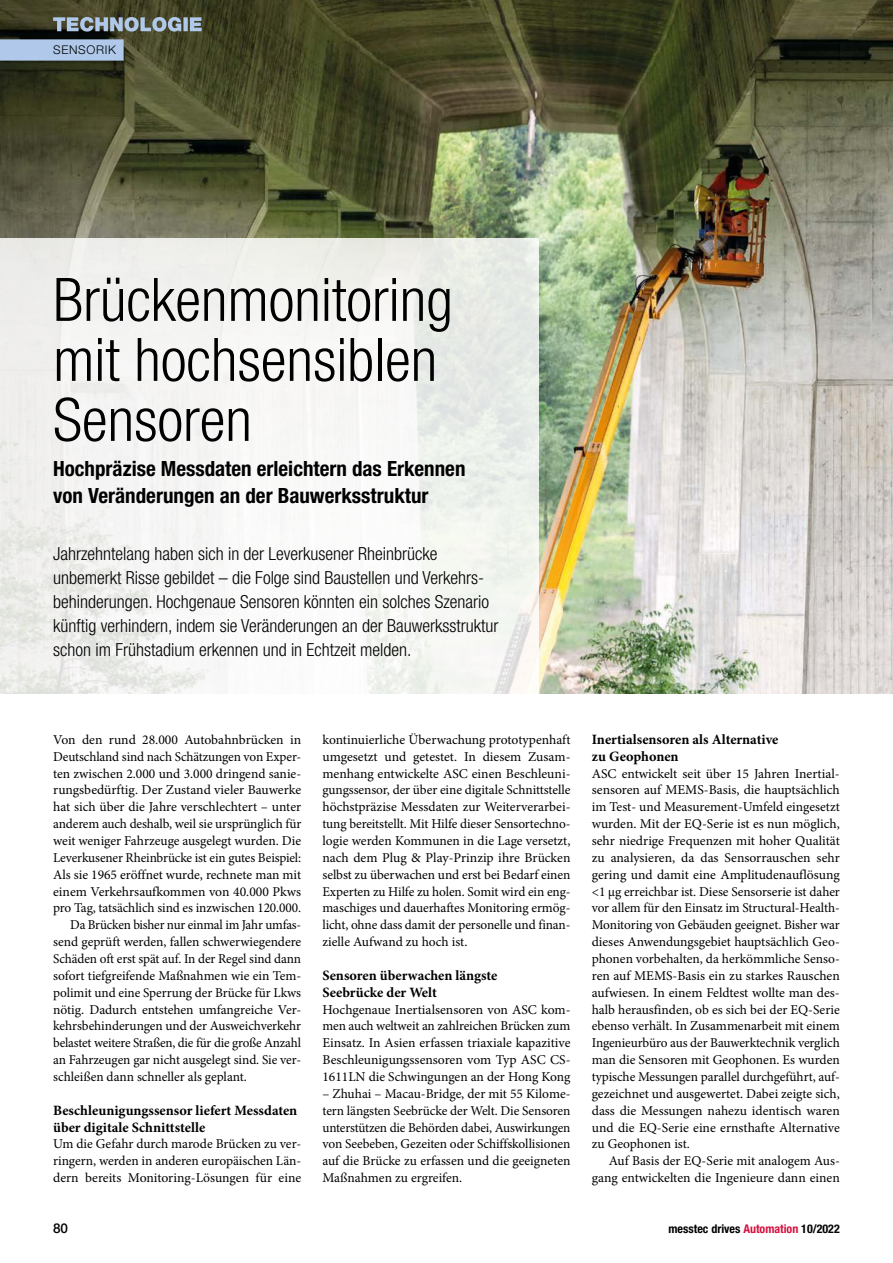
<style>
.page{position:relative;width:893px;height:1263px;background:#fff}
.page>*{position:absolute;margin:0;border:0;box-sizing:border-box;transform-origin:0 0}
.t1{font:300 condensed 60px/60px "Helvetica Neue LT Std";color:#000}
.t2{font:700 condensed 21px/27px "Helvetica Neue LT Std";color:#000}
.t3{font:300 condensed 18px/24px "Helvetica Neue LT Std";color:#000}
.t4{font:700 14.25px/16.8px "Minion Pro";color:#000}
.t5{font:13.5px/16.8px "Minion Pro";letter-spacing:-.005em;color:#000;text-align:justify}
.t6{font:500 13.5px "Helvetica Neue LT Std";color:#000}
.t7{font:700 condensed 12px "Helvetica Neue LT Std";color:#000}
.t8{font:300 12px "Helvetica Neue LT Std";color:#000}
.s1{color:#d4103e}
</style>
<div class="page">
<img style="left:0;top:0;width:893px;height:693px">
<svg style="left:0;top:238px;width:539px;height:455px;fill:#f4f4f2"></svg>
<svg style="left:53px;top:17px;width:149px;height:15px"></svg>
<div style="left:0;top:39px;width:124px;height:22px;background:#b0c9ea"></div>
<p class="t8" style="left:53px;top:43px;width:17px">SENSORIK</p>
<h1 class="t1" style="left:53px;top:269px;width:401px">Brückenmonitoring mit hochsensiblen<br>Sensoren</h1>
<h2 class="t2" style="left:53px;top:455px;width:414px">Hochpräzise Messdaten erleichtern das Erkennen von Veränderungen an der Bauwerksstruktur</h2>
<p class="t3" style="left:53px;top:541px;width:447px">Jahrzehntelang haben sich in der Leverkusener Rheinbrücke unbemerkt Risse gebildet – die Folge sind Baustellen und Verkehrs&shy;behinderungen. Hochgenaue Sensoren könnten ein solches Szenario künftig verhindern, indem sie Veränderungen an der Bauwerksstruktur schon im Frühstadium erkennen und in Echtzeit melden.</p>
<p class="t5" style="left:53px;top:731px;width:250px">Von den rund 28.000 Autobahnbrücken in</p>
<p class="t5" style="left:53px;top:748px;width:250px">Deutschland sind nach Schätzungen von Exper-</p>
<p class="t5" style="left:53px;top:765px;width:250px">ten zwischen 2.000 und 3.000 dringend sanie-</p>
<p class="t5" style="left:53px;top:782px;width:250px">rungsbedürftig. Der Zustand vieler Bauwerke</p>
<p class="t5" style="left:53px;top:799px;width:250px">hat sich über die Jahre verschlechtert – unter</p>
<p class="t5" style="left:53px;top:815px;width:250px">anderem auch deshalb, weil sie ursprünglich für</p>
<p class="t5" style="left:53px;top:832px;width:250px">weit weniger Fahrzeuge ausgelegt wurden. Die</p>
<p class="t5" style="left:53px;top:849px;width:250px">Leverkusener Rheinbrücke ist ein gutes Beispiel:</p>
<p class="t5" style="left:53px;top:866px;width:250px">Als sie 1965 eröffnet wurde, rechnete man mit</p>
<p class="t5" style="left:53px;top:883px;width:250px">einem Verkehrsaufkommen von 40.000 Pkws</p>
<p class="t5" style="left:53px;top:900px;width:250px">pro Tag, tatsächlich sind es inzwischen 120.000.</p>
<p class="t5" style="left:70px;top:917px;width:233px">Da Brücken bisher nur einmal im Jahr umfas-</p>
<p class="t5" style="left:53px;top:933px;width:250px">send geprüft werden, fallen schwerwiegendere</p>
<p class="t5" style="left:53px;top:950px;width:249px">Schäden oft erst spät auf. In der Regel sind dann</p>
<p class="t5" style="left:53px;top:967px;width:250px">sofort tiefgreifende Maßnahmen wie ein Tem-</p>
<p class="t5" style="left:53px;top:984px;width:250px">polimit und eine Sperrung der Brücke für Lkws</p>
<p class="t5" style="left:53px;top:1001px;width:250px">nötig. Dadurch entstehen umfangreiche Ver-</p>
<p class="t5" style="left:53px;top:1018px;width:249px">kehrsbehinderungen und der Ausweichverkehr</p>
<p class="t5" style="left:53px;top:1035px;width:250px">belastet weitere Straßen, die für die große Anzahl</p>
<p class="t5" style="left:53px;top:1051px;width:250px">an Fahrzeugen gar nicht ausgelegt sind. Sie ver-</p>
<p class="t5" style="left:53px;top:1068px;width:195px">schleißen dann schneller als geplant.</p>
<p class="t4" style="left:53px;top:1101px;width:246px">Beschleunigungssensor liefert Messdaten über digitale Schnittstelle</p>
<p class="t5" style="left:53px;top:1136px;width:250px">Um die Gefahr durch marode Brücken zu ver&shy;ringern, werden in anderen europäischen Län&shy;dern bereits Monitoring-Lösungen für eine</p>
<p class="t5" style="left:322px;top:731px;width:250px">kontinuierliche Überwachung prototypenhaft umgesetzt und getestet. In diesem Zusam&shy;menhang entwickelte ASC einen Beschleuni&shy;gungssensor, der über eine digitale Schnittstelle höchstpräzise Messdaten zur Weiterverarbei&shy;tung bereitstellt. Mit Hilfe dieser Sensortechno&shy;logie werden Kommunen in die Lage versetzt, nach dem Plug &amp; Play-Prinzip ihre Brücken selbst zu überwachen und erst bei Bedarf einen Experten zu Hilfe zu holen. Somit wird ein eng&shy;maschiges und dauerhaftes Monitoring ermög&shy;licht, ohne dass damit der personelle und finan&shy;zielle Aufwand zu hoch ist.</p>
<p class="t4" style="left:322px;top:967px;width:176px">Sensoren überwachen längste<br>Seebrücke der Welt</p>
<p class="t5" style="left:322px;top:1001px;width:250px">Hochgenaue Inertialsensoren von ASC kom&shy;men auch weltweit an zahlreichen Brücken zum Einsatz. In Asien erfassen triaxiale kapazitive Beschleunigungssensoren vom Typ ASC CS-1611LN die Schwingungen an der Hong Kong</p>
<p class="t5" style="left:322px;top:1085px;width:250px">– Zhuhai – Macau-Bridge, der mit 55 Kilome&shy;tern längsten Seebrücke der Welt. Die Sensoren unterstützen die Behörden dabei, Auswirkungen von Seebeben, Gezeiten oder Schiffskollisionen auf die Brücke zu erfassen und die geeigneten Maßnahmen zu ergreifen.</p>
<p class="t4" style="left:592px;top:731px;width:188px">Inertialsensoren als Alternative zu Geophonen</p>
<p class="t5" style="left:592px;top:765px;width:250px">ASC entwickelt seit über 15 Jahren Inertial&shy;sensoren auf MEMS-Basis, die hauptsächlich im Test- und Measurement-Umfeld eingesetzt wurden. Mit der EQ-Serie ist es nun möglich, sehr niedrige Frequenzen mit hoher Qualität zu analysieren, da das Sensorrauschen sehr gering und damit eine Amplitudenauflösung &lt;1 µg erreichbar ist. Diese Sensorserie ist daher vor allem für den Einsatz im Structural-Health-Monitoring von Gebäuden geeignet. Bisher war dieses Anwendungsgebiet hauptsächlich Geo&shy;phonen vorbehalten, da herkömmliche Senso&shy;ren auf MEMS-Basis ein zu starkes Rauschen aufwiesen. In einem Feldtest wollte man des&shy;halb herausfinden, ob es sich bei der EQ-Serie ebenso verhält. In Zusammenarbeit mit einem Ingenieurbüro aus der Bauwerktechnik verglich man die Sensoren mit Geophonen. Es wurden typische Messungen parallel durchgeführt, auf&shy;gezeichnet und ausgewertet. Dabei zeigte sich, dass die Messungen nahezu identisch waren und die EQ-Serie eine ernsthafte Alternative zu Geophonen ist.</p>
<p class="t5" style="left:592px;top:1153px;width:250px;text-align:right">Auf Basis der EQ-Serie mit analogem Aus&shy;gang entwickelten die Ingenieure dann einen</p>
<p class="t6" style="left:53px;top:1220px;width:17px">80</p>
<p class="t7" style="left:668px;top:1221px;width:173px">messtec drives <span class="s1">Automation</span> 10/2022</p>
</div>
